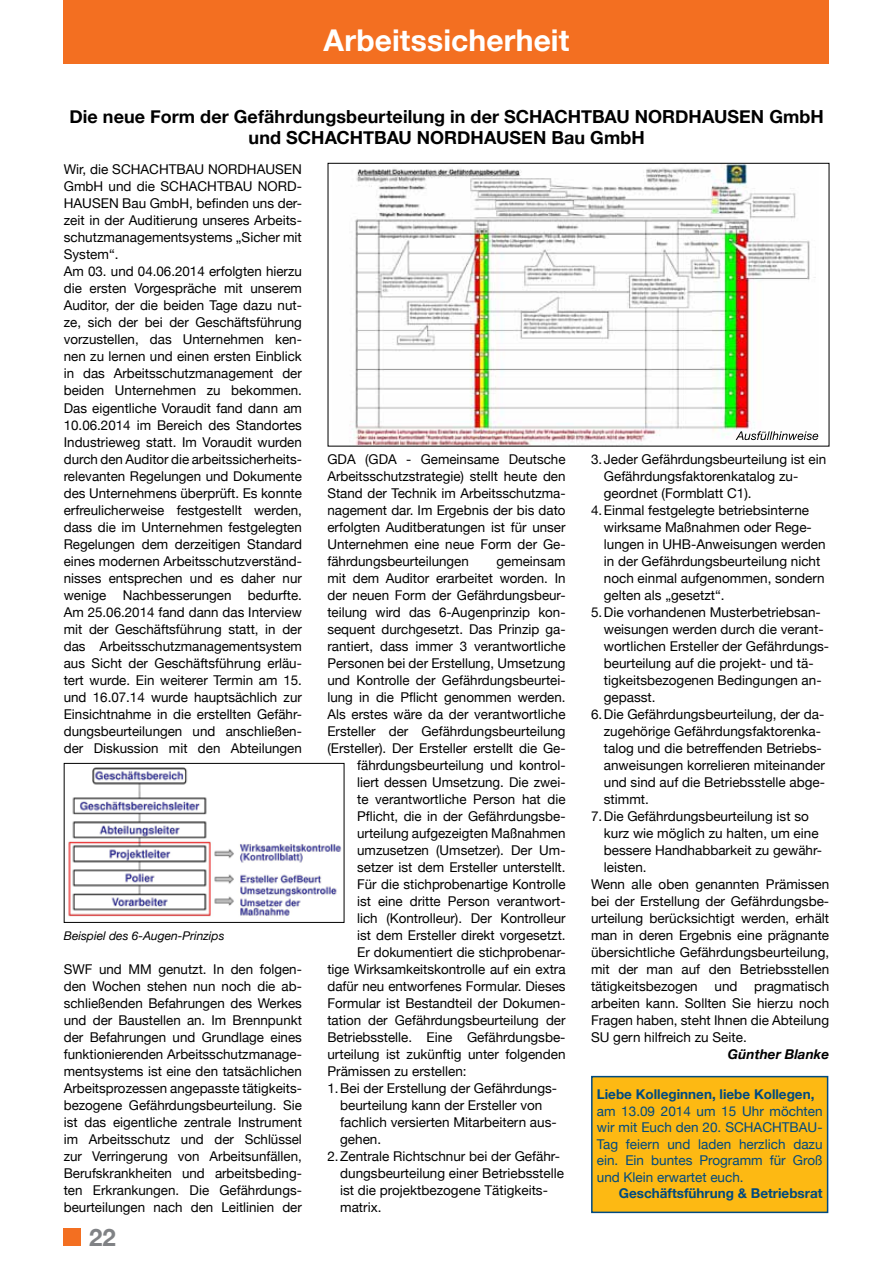
<style>
.page{position:relative;width:893px;height:1263px;background:#fff}
.page>*{position:absolute;margin:0;border:0;box-sizing:border-box;transform-origin:0 0}
.t1{font:700 30px "Helvetica Neue";letter-spacing:.005em;color:#fff}
.t2{font:700 24px "Helvetica Neue";color:#808285}
.t3{font:700 18px/21px "Helvetica Neue";letter-spacing:.005em;color:#000;text-align:center}
.t4{font:13.5px/17px "Helvetica Neue";color:#000}
.t5{font:13.5px/16.5px "Helvetica Neue";color:#004a80}
.t6{font:700 13.5px "Helvetica Neue";color:#004a80}
.t7{font:italic 700 13.5px "Helvetica Neue";color:#000}
.t8{font:italic 12px "Helvetica Neue";color:#000}
</style>
<div class="page">
<div style="left:64px;top:0;width:765px;height:64px;background:#f36f21"></div>
<div style="left:64px;top:1229px;width:17px;height:17px;background:#f36f21"></div>
<img style="left:353px;top:165px;width:466px;height:279px">
<div style="left:328px;top:163px;width:501px;height:283px;border:1px solid #000"></div>
<img style="left:68px;top:767px;width:274px;height:150px">
<div style="left:64px;top:763px;width:280px;height:160px;border:1px solid #000"></div>
<div style="left:592px;top:1076px;width:236px;height:136px;background:#fdb913"></div>
<div style="left:591px;top:1076px;width:237px;height:137px;border:2px solid #004a80"></div>
<svg style="left:736px;top:431px;width:82px;height:9px"></svg>
<h1 class="t1" style="left:324px;top:21px;width:247px">Arbeitssicherheit</h1>
<h3 class="t3" style="left:69px;top:106px;width:756px">Die neue Form der Gefährdungsbeurteilung in der SCHACHTBAU NORDHAUSEN GmbH und SCHACHTBAU NORDHAUSEN Bau GmbH</h3>
<p class="t4" style="left:64px;top:161px;width:105px">Wir, die SCHACHTB</p>
<p class="t4" style="left:186px;top:161px;width:33px">AU NORDH</p>
<p class="t4" style="left:257px;top:161px;width:37px">AUSEN</p>
<p class="t4" style="left:64px;top:178px;width:153px">GmbH und die SCHACHTB</p>
<p class="t4" style="left:234px;top:178px;width:35px">AU NORD</p>
<p class="t4" style="left:64px;top:178px;width:240px;text-indent:233px">- HAUSEN Bau GmbH , befinden uns der&shy;zeit in der Auditierung unseres Arbeits&shy;schutzmanagementsystems „Sicher mit System“.<br>Am 03. und 04.06.2014 erfolgten hierzu die ersten Vorgespräche mit unserem Auditor, der die beiden Tage dazu nut&shy;ze, sich der bei der Geschäftsführung vorzustellen, das Unternehmen ken&shy;nen zu lernen und einen ersten Einblick in das Arbeitsschutzmanagement der beiden Unternehmen zu bekommen.<br>Das eigentliche Voraudit fand dann am 10.06.2014 im Bereich des Standortes I ndustrieweg statt. I m Voraudit wurden durch den Auditor die arbeitssicherheits&shy;relevanten Regelungen und Dokumente des Unternehmens überprüft. Es konnte erfreulicherweise festgestellt werden, dass die im Unternehmen festgelegten Regelungen dem derzeitigen Standard eines modernen Arbeitsschutzverständ&shy;nisses entsprechen und es daher nur wenige Nachbesserungen bedurfte.<br>Am 25.06.2014 fand dann das I nterview mit der Geschäftsführung statt, in der das Arbeitsschutzmanagementsystem aus Sicht der Geschäftsführung erläu&shy;tert wurde. Ein weiterer Termin am 15. und 16.07.14 wurde hauptsächlich zur Einsichtnahme in die erstellten Gefähr&shy;dungsbeurteilungen und anschließen&shy;der Diskussion mit den Abteilungen</p>
<p class="t8" style="left:64px;top:928px;width:162px">Beispiel des 6-Augen-Prinzips</p>
<p class="t4" style="left:64px;top:960px;width:240px;text-align:justify">SWF und MM genutzt. I n den folgen&shy;den Wochen stehen nun noch die ab&shy;schließenden Befahrungen des Werkes und der Baustellen an. I m Brennpunkt der Befahrungen und Grundlage eines funktionierenden Arbeitsschutzmanage&shy;mentsystems ist eine den tatsächlichen Arbeitsprozessen angepasste tätigkeits&shy;bezogene Gefährdungsbeurteilung. Sie ist das eigentliche zentrale I nstrument im Arbeitsschutz und der Schlüssel zur Verringerung von Arbeitsunfällen, Berufskrankheiten und arbeitsbeding&shy;ten Erkrankungen. Die Gefährdungs&shy;beurteilungen nach den Leitlinien der</p>
<h2 class="t2" style="left:89px;top:1222px;width:28px">22</h2>
<p class="t4" style="left:327px;top:450px;width:240px;text-align:justify">GDA (GDA - Gemeinsame Deutsche Arbeitsschutzstrategie) stellt heute den Stand der Technik im Arbeitsschutzma&shy;nagement dar. I m Ergebnis der bis dato erfolgten Auditberatungen ist für unser Unternehmen eine neue Form der Ge&shy;fährdungsbeurteilungen</p>
<p class="t4" style="left:496px;top:552px;width:71px">gemeinsam</p>
<p class="t4" style="left:327px;top:569px;width:240px">mit dem Auditor erarbeitet worden. I n</p>
<p class="t4" style="left:327px;top:586px;width:240px">der neuen Form der Gefährdungsbeur-</p>
<p class="t4" style="left:327px;top:603px;width:240px">teilung wird das 6-Augenprinzip kon-</p>
<p class="t4" style="left:327px;top:620px;width:240px">sequent durchgesetzt. Das Prinzip ga-</p>
<p class="t4" style="left:327px;top:637px;width:240px">rantiert, dass immer 3 verantwortliche</p>
<p class="t4" style="left:327px;top:654px;width:240px">Personen bei der Erstellung, Umsetzung</p>
<p class="t4" style="left:327px;top:671px;width:240px">und Kontrolle der Gefährdungsbeurtei-</p>
<p class="t4" style="left:327px;top:688px;width:240px">lung in die Pflicht genommen werden.</p>
<p class="t4" style="left:327px;top:705px;width:240px">Als erstes wäre da der verantwortliche</p>
<p class="t4" style="left:327px;top:722px;width:240px">Ersteller der Gefährdungsbeurteilung</p>
<p class="t4" style="left:327px;top:739px;width:240px">(Ersteller). Der Ersteller erstellt die Ge-</p>
<p class="t4" style="left:357px;top:756px;width:210px">fährdungsbeurteilung und kontrol-</p>
<p class="t4" style="left:357px;top:773px;width:210px">liert dessen Umsetzung. Die zwei-</p>
<p class="t4" style="left:357px;top:790px;width:210px">te verantwortliche Person hat die</p>
<p class="t4" style="left:357px;top:807px;width:210px">Pflicht, die in der Gefährdungsbe-</p>
<p class="t4" style="left:357px;top:824px;width:210px">urteilung aufgezeigten Maßnahmen</p>
<p class="t4" style="left:357px;top:841px;width:210px">umzusetzen (Umsetzer). Der Um-</p>
<p class="t4" style="left:357px;top:858px;width:210px">setzer ist dem Ersteller unterstellt.</p>
<p class="t4" style="left:357px;top:875px;width:210px">Für die stichprobenartige Kontrolle</p>
<p class="t4" style="left:357px;top:892px;width:210px">ist eine dritte Person verantwort-</p>
<p class="t4" style="left:357px;top:909px;width:210px">lich (Kontrolleur). Der Kontrolleur</p>
<p class="t4" style="left:357px;top:926px;width:210px">ist dem Ersteller direkt vorgesetzt.</p>
<p class="t4" style="left:357px;top:943px;width:210px">Er dokumentiert die stichprobenar-</p>
<p class="t4" style="left:327px;top:960px;width:240px">tige Wirksamkeitskontrolle auf ein extra</p>
<p class="t4" style="left:327px;top:977px;width:240px">dafür neu entworfenes Formular. Dieses</p>
<p class="t4" style="left:327px;top:994px;width:240px">Formular ist Bestandteil der Dokumen-</p>
<p class="t4" style="left:327px;top:1011px;width:240px">tation der Gefährdungsbeurteilung der</p>
<p class="t4" style="left:327px;top:1028px;width:240px">Betriebsstelle. Eine Gefährdungsbe-</p>
<p class="t4" style="left:327px;top:1045px;width:240px">urteilung ist zukünftig unter folgenden</p>
<p class="t4" style="left:327px;top:1062px;width:141px">Prämissen zu erstellen:</p>
<p class="t4" style="left:327px;top:1079px;width:231px">1. Bei der Erstellung der Gefährdungs-</p>
<p class="t4" style="left:340px;top:1096px;width:204px">beurteilung kann der Ersteller von</p>
<p class="t4" style="left:340px;top:1113px;width:218px">fachlich versierten Mitarbeitern aus-</p>
<p class="t4" style="left:340px;top:1130px;width:43px">gehen.</p>
<p class="t4" style="left:327px;top:1147px;width:234px">2.Zentrale Richtschnur bei der Gefähr-</p>
<p class="t4" style="left:340px;top:1164px;width:225px">dungsbeurteilung einer Betriebsstelle</p>
<p class="t4" style="left:340px;top:1181px;width:209px">ist die projektbezogene Tätigkeits-</p>
<p class="t4" style="left:340px;top:1198px;width:43px">matrix.</p>
<p class="t4" style="left:604px;top:450px;width:224px;text-indent:-13px">3.Jeder Gefährdungsbeurteilung ist ein<br>Gefährdungsfaktorenkatalog zu&shy;geordnet (Formblatt C1).</p>
<p class="t4" style="left:604px;top:501px;width:210px;text-indent:-13px">4. Einmal festgelegte betriebsinterne wirksame Maßnahmen oder Rege&shy;lungen in UHB</p>
<p class="t4" style="left:604px;top:535px;width:223px;text-indent:87px">-Anweisungen werden in der Gefährdungsbeurteilung nicht noch einmal aufgenommen, sondern gelten als „gesetzt“.</p>
<p class="t4" style="left:604px;top:603px;width:227px;text-indent:-13px">5. Die vorhandenen Musterbetriebsan&shy;weisungen werden durch die verant&shy;wortlichen Ersteller der Gefährdungs&shy;beurteilung auf die projekt- und tä&shy;tigkeitsbezogenen Bedingungen an&shy;gepasst.</p>
<p class="t4" style="left:604px;top:705px;width:223px;text-indent:-13px">6. Die Gefährdungsbeurteilung, der da&shy;zugehörige Gefährdungsfaktorenka&shy;talog und die betreffenden Betriebs&shy;anweisungen korrelieren miteinander und sind auf die Betriebsstelle abge&shy;stimmt.</p>
<p class="t4" style="left:591px;top:807px;width:219px">7. Die Gefährdungsbeurteilung ist so</p>
<p class="t4" style="left:604px;top:824px;width:216px">kurz wie möglich zu halten, um eine</p>
<p class="t4" style="left:604px;top:841px;width:220px">bessere H andhabbarkeit zu gewähr-</p>
<p class="t4" style="left:604px;top:858px;width:44px">leisten.</p>
<p class="t4" style="left:591px;top:875px;width:240px">Wenn alle oben genannten Prämissen</p>
<p class="t4" style="left:591px;top:892px;width:240px">bei der Erstellung der Gefährdungsbe-</p>
<p class="t4" style="left:591px;top:909px;width:240px">urteilung berücksichtigt werden, erhält</p>
<p class="t4" style="left:591px;top:926px;width:240px">man in deren Ergebnis eine prägnante</p>
<p class="t4" style="left:591px;top:943px;width:240px">übersichtliche Gefährdungsbeurteilung,</p>
<p class="t4" style="left:591px;top:960px;width:240px">mit der man auf den Betriebsstellen</p>
<p class="t4" style="left:591px;top:977px;width:240px">tätigkeitsbezogen und pragmatisch</p>
<p class="t4" style="left:591px;top:994px;width:240px">arbeiten kann. Sollten Sie hierzu noch</p>
<p class="t4" style="left:591px;top:1011px;width:240px">Fragen haben, steht I hnen die Abteilung</p>
<p class="t4" style="left:591px;top:1028px;width:157px">SU gern hilfreich zu Seite.</p>
<p class="t7" style="left:728px;top:1046px;width:103px">Günther Blanke</p>
<p class="t6" style="left:597px;top:1086px;width:219px">Liebe Kolleginnen, liebe Kollegen,</p>
<p class="t5" style="left:597px;top:1102px;width:227px">am 13.09 2014 um 15 Uhr möchten wir mit Euch den 20. SCHACHTB</p>
<p class="t5" style="left:597px;top:1119px;width:227px;text-align:justify;text-indent:202px">AU-Tag feiern und laden herzlich dazu ein. Ein buntes Programm für Groß und Klein erwartet euch.</p>
<p class="t6" style="left:619px;top:1185px;width:205px">Geschäftsführung &amp; Betriebsrat</p>
</div>
